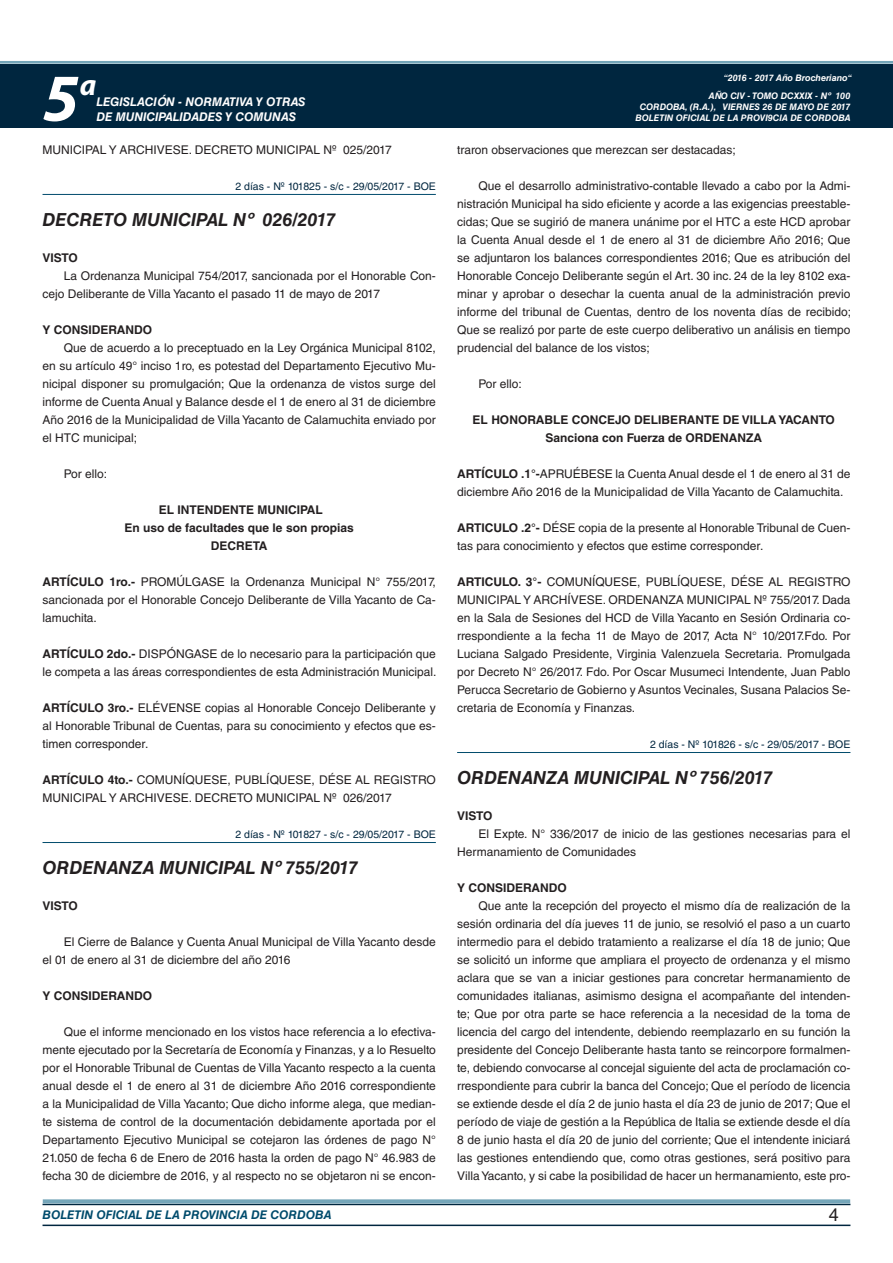
<style>
.page{position:relative;width:893px;height:1263px;background:#fff}
.page>*{position:absolute;margin:0;border:0;box-sizing:border-box;transform-origin:0 0}
.t1{font:italic 700 67.5px "Myriad Pro";color:#fff}
.t2{font:italic 700 30px "Myriad Pro";color:#fff}
.DOC__N{font:italic 700 18px "Helvetica LT Std";color:#231f20}
.t3{font:18px "Helvetica LT Std";color:#231f20}
.TEXTO_BASE{font:12px/18px "Helvetica LT Std";color:#231f20}
.RESUELVE{font:700 12px/18px "Helvetica LT Std";color:#231f20;text-align:center}
.TEXTO_BASE-2{font:700 12px "Helvetica LT Std";color:#231f20}
.t4{font:italic 700 12px "Helvetica LT Std";color:#fff}
.t5{font:italic 700 12px "Helvetica LT Std";color:#004b6c}
.FECHA_DE_PUBLICACIÓN{font:10.5px "Helvetica LT Std";color:#00263f}
.t6{font:italic 700 9px/10.8px "Helvetica LT Std";color:#fff;text-align:right}
.s1{font-weight:700}
</style>
<div class="page">
<div style="left:0;top:61px;width:893px;height:6px;background:#fff;opacity:.75"></div>
<div style="left:0;top:64px;width:893px;height:64px;background:#00263f"></div>
<hr style="left:43px;top:1224px;width:807px;height:2px;background:#00263f">
<div style="left:42px;top:1198px;width:809px;height:8px;background:#fff;opacity:.75"></div>
<hr style="left:43px;top:194px;width:393px;height:1px;background:#004b6c">
<hr style="left:43px;top:842px;width:393px;height:1px;background:#004b6c">
<hr style="left:457px;top:752px;width:393px;height:1px;background:#004b6c">
<h1 class="t1" style="left:43px;top:54px;width:38px">5</h1>
<h2 class="t2" style="left:80px;top:66px;width:18px">a</h2>
<p class="t4" style="left:96px;top:95px;width:211px">LEGISLACIÓN - NORMATIVA Y OTRAS</p>
<p class="t4" style="left:96px;top:109px;width:201px">DE MUNICIPALIDADES Y COMUNAS</p>
<p class="TEXTO_BASE" style="left:43px;top:141px;width:351px">MUNICIPAL Y ARCHIVESE. DECRETO MUNICIPAL Nº 025/2017</p>
<p class="FECHA_DE_PUBLICACIÓN" style="left:235px;top:180px;width:202px">2 días - Nº 101825 - s/c - 29/05/2017 - BOE</p>
<p class="DOC__N" style="left:43px;top:208px;width:295px">DECRETO MUNICIPAL Nº 026/2017</p>
<p class="TEXTO_BASE-2" style="left:43px;top:250px;width:37px">VISTO</p>
<p class="TEXTO_BASE" style="left:43px;top:267px;width:395px;text-indent:21px">La Ordenanza Municipal 754/2017, sancionada por el Honorable Con&shy;cejo Deliberante de Villa Yacanto el pasado 11 de mayo de 2017</p>
<p class="TEXTO_BASE-2" style="left:43px;top:322px;width:111px">Y CONSIDERANDO</p>
<p class="TEXTO_BASE" style="left:43px;top:339px;width:395px;text-align:justify;text-indent:21px">Que de acuerdo a lo preceptuado en la Ley Orgánica Municipal 8102, en su artículo 49° inciso 1ro, es potestad del Departamento Ejecutivo Mu&shy;nicipal disponer su promulgación; Que la ordenanza de vistos surge del informe de Cuenta Anual y Balance desde el 1 de enero al 31 de diciembre Año 2016 de la Municipalidad de Villa Yacanto de Calamuchita enviado por el HTC municipal;</p>
<p class="TEXTO_BASE" style="left:64px;top:465px;width:45px">Por ello:</p>
<p class="RESUELVE" style="left:159px;top:500px;width:166px">EL INTENDENTE MUNICIPAL</p>
<p class="RESUELVE" style="left:125px;top:518px;width:231px">En uso de facultades que le son propias</p>
<p class="RESUELVE" style="left:211px;top:536px;width:58px">DECRETA</p>
<p class="TEXTO_BASE" style="left:43px;top:573px;width:395px;text-align:justify"><span class="s1">ARTÍCULO 1ro.-</span> PROMÚLGASE la Ordenanza Municipal N° 755/2017, sancionada por el Honorable Concejo Deliberante de Villa Yacanto de Ca&shy;lamuchita.</p>
<p class="TEXTO_BASE" style="left:43px;top:645px;width:396px"><span class="s1">ARTÍCULO 2do.-</span> DISPÓNGASE de lo necesario para la participación que le competa a las áreas correspondientes de esta Administración Municipal.</p>
<p class="TEXTO_BASE" style="left:43px;top:699px;width:395px;text-align:justify"><span class="s1">ARTÍCULO 3ro.-</span> ELÉVENSE copias al Honorable Concejo Deliberante y al Honorable Tribunal de Cuentas, para su conocimiento y efectos que es&shy;timen corresponder.</p>
<p class="TEXTO_BASE" style="left:43px;top:771px;width:395px"><span class="s1">ARTÍCULO 4to.-</span> COMUNÍQUESE, PUBLÍQUESE, DÉSE AL REGISTRO<br>MUNICIPAL Y ARCHIVESE. DECRETO MUNICIPAL Nº 026/2017</p>
<p class="FECHA_DE_PUBLICACIÓN" style="left:235px;top:828px;width:202px">2 días - Nº 101827 - s/c - 29/05/2017 - BOE</p>
<p class="DOC__N" style="left:43px;top:856px;width:317px">ORDENANZA MUNICIPAL Nº 755/2017</p>
<p class="TEXTO_BASE-2" style="left:43px;top:898px;width:37px">VISTO</p>
<p class="TEXTO_BASE" style="left:43px;top:933px;width:395px;text-indent:21px">El Cierre de Balance y Cuenta Anual Municipal de Villa Yacanto desde el 01 de enero al 31 de diciembre del año 2016</p>
<p class="TEXTO_BASE-2" style="left:43px;top:988px;width:111px">Y CONSIDERANDO</p>
<p class="TEXTO_BASE" style="left:43px;top:1023px;width:395px;text-align:justify;text-indent:21px">Que el informe mencionado en los vistos hace referencia a lo efectiva&shy;mente ejecutado por la Secretaría de Economía y Finanzas, y a lo Resuelto por el Honorable Tribunal de Cuentas de Villa Yacanto respecto a la cuenta anual desde el 1 de enero al 31 de diciembre Año 2016 correspondiente a la Municipalidad de Villa Yacanto; Que dicho informe alega, que median&shy;te sistema de control de la documentación debidamente aportada por el Departamento Ejecutivo Municipal se cotejaron las órdenes de pago N° 21.050 de fecha 6 de Enero de 2016 hasta la orden de pago N° 46.983 de fecha 30 de diciembre de 2016, y al respecto no se objetaron ni se encon-</p>
<p class="t6" style="left:724px;top:72px;width:130px">“2016 - 2017 Año Brocheriano“</p>
<p class="t6" style="left:635px;top:91px;width:217px">AÑO CIV - TOMO DCXXIX - Nº 100<br>CORDOBA, (R.A.), VIERNES 26 DE MAYO DE 2017<br>BOLETIN OFICIAL DE LA PROVI9CIA DE CORDOBA</p>
<p class="TEXTO_BASE" style="left:457px;top:141px;width:280px">traron observaciones que merezcan ser destacadas;</p>
<p class="TEXTO_BASE" style="left:457px;top:177px;width:395px;text-align:justify;text-indent:21px">Que el desarrollo administrativo-contable llevado a cabo por la Admi&shy;nistración Municipal ha sido eficiente y acorde a las exigencias preestable&shy;cidas; Que se sugirió de manera unánime por el HTC a este HCD aprobar la Cuenta Anual desde el 1 de enero al 31 de diciembre Año 2016; Que se adjuntaron los balances correspondientes 2016; Que es atribución del Honorable Concejo Deliberante según el Art. 30 inc. 24 de la ley 8102 exa&shy;minar y aprobar o desechar la cuenta anual de la administración previo informe del tribunal de Cuentas, dentro de los noventa días de recibido; Que se realizó por parte de este cuerpo deliberativo un análisis en tiempo prudencial del balance de los vistos;</p>
<p class="TEXTO_BASE" style="left:478px;top:375px;width:45px">Por ello:</p>
<p class="RESUELVE" style="left:473px;top:410px;width:364px">EL HONORABLE CONCEJO DELIBERANTE DE VILLA YACANTO<br>Sanciona con Fuerza de ORDENANZA</p>
<p class="TEXTO_BASE" style="left:457px;top:465px;width:395px"><span class="s1">ARTÍCULO .1°-</span>APRUÉBESE la Cuenta Anual desde el 1 de enero al 31 de diciembre Año 2016 de la Municipalidad de Villa Yacanto de Calamuchita.</p>
<p class="TEXTO_BASE" style="left:457px;top:519px;width:395px"><span class="s1">ARTICULO .2°-</span> DÉSE copia de la presente al Honorable Tribunal de Cuen&shy;tas para conocimiento y efectos que estime corresponder.</p>
<p class="TEXTO_BASE" style="left:457px;top:573px;width:395px;text-align:justify"><span class="s1">ARTICULO. 3°-</span> COMUNÍQUESE, PUBLÍQUESE, DÉSE AL REGISTRO MUNICIPAL Y ARCHÍVESE. ORDENANZA MUNICIPAL Nº 755/2017. Dada en la Sala de Sesiones del HCD de Villa Yacanto en Sesión Ordinaria co&shy;rrespondiente a la fecha 11 de Mayo de 2017, Acta N° 10/2017.Fdo. Por Luciana Salgado Presidente, Virginia Valenzuela Secretaria. Promulgada por Decreto N° 26/2017. Fdo. Por Oscar Musumeci Intendente, Juan Pablo Perucca Secretario de Gobierno y Asuntos Vecinales, Susana Palacios Se&shy;cretaria de Economía y Finanzas.</p>
<p class="FECHA_DE_PUBLICACIÓN" style="left:650px;top:738px;width:202px">2 días - Nº 101826 - s/c - 29/05/2017 - BOE</p>
<p class="DOC__N" style="left:457px;top:766px;width:317px">ORDENANZA MUNICIPAL Nº 756/2017</p>
<p class="TEXTO_BASE-2" style="left:457px;top:808px;width:37px">VISTO</p>
<p class="TEXTO_BASE" style="left:457px;top:825px;width:395px;text-indent:21px">El Expte. N° 336/2017 de inicio de las gestiones necesarias para el<br>Hermanamiento de Comunidades</p>
<p class="TEXTO_BASE-2" style="left:457px;top:880px;width:111px">Y CONSIDERANDO</p>
<p class="TEXTO_BASE" style="left:457px;top:897px;width:395px;text-align:justify;text-indent:21px">Que ante la recepción del proyecto el mismo día de realización de la sesión ordinaria del día jueves 11 de junio, se resolvió el paso a un cuarto intermedio para el debido tratamiento a realizarse el día 18 de junio; Que se solicitó un informe que ampliara el proyecto de ordenanza y el mismo aclara que se van a iniciar gestiones para concretar hermanamiento de comunidades italianas, asimismo designa el acompañante del intenden&shy;te; Que por otra parte se hace referencia a la necesidad de la toma de licencia del cargo del intendente, debiendo reemplazarlo en su función la presidente del Concejo Deliberante hasta tanto se reincorpore formalmen&shy;te, debiendo convocarse al concejal siguiente del acta de proclamación co&shy;rrespondiente para cubrir la banca del Concejo; Que el período de licencia se extiende desde el día 2 de junio hasta el día 23 de junio de 2017; Que el período de viaje de gestión a la República de Italia se extiende desde el día 8 de junio hasta el día 20 de junio del corriente; Que el intendente iniciará las gestiones entendiendo que, como otras gestiones, será positivo para Villa Yacanto, y si cabe la posibilidad de hacer un hermanamiento, este pro-</p>
<p class="t5" style="left:43px;top:1208px;width:290px">BOLETIN OFICIAL DE LA PROVINCIA DE CORDOBA</p>
<h3 class="t3" style="left:829px;top:1204px;width:12px">4</h3>
</div>
